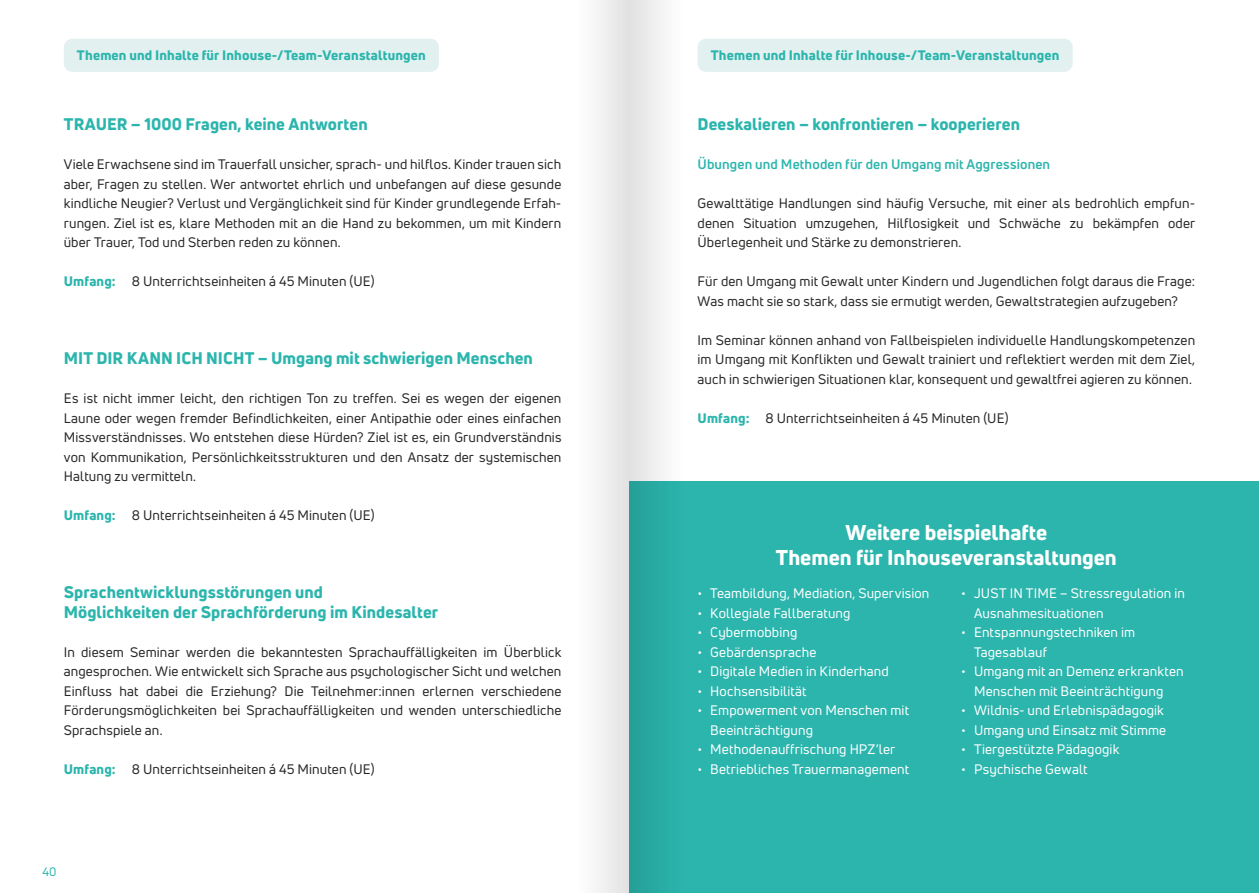
<style>
.page{position:relative;width:1259px;height:893px;background:#fff}
.page>*{position:absolute;margin:0;border:0;box-sizing:border-box;transform-origin:0 0}
.t1{font:800 21px/25.5px "Uni Neue";color:#fff;text-align:center}
.t2{font:800 16.5px/19.5px "Uni Neue";letter-spacing:.005em;color:#2bb5ad}
.t3{font:13.5px/19.5px "Uni Neue";letter-spacing:.01em;color:#272726;text-align:justify}
.t4{font:13.5px/19.5px "Uni Neue";letter-spacing:.01em;color:#fff}
.t5{font:800 13.5px "Uni Neue";letter-spacing:.01em;color:#2bb5ad}
.t6{font:700 13.5px "Uni Neue";letter-spacing:.01em;color:#2bb5ad}
.t7{font:12px "Uni Neue";color:#2bb5ad}
.s1{font-weight:800;color:#2bb5ad}
</style>
<div class="page">
<div style="left:697px;top:39px;width:375px;height:33px;background:#e2f1f0;border-radius:9px"></div>
<div style="left:64px;top:39px;width:375px;height:33px;background:#e2f1f0;border-radius:9px"></div>
<div style="left:629px;top:481px;width:630px;height:412px;background:#2bb5ad"></div>
<svg style="left:629px;top:0;width:34px;height:893px"></svg>
<svg style="left:597px;top:0;width:32px;height:893px;fill:#ebebeb"></svg>
<p class="t5" style="left:77px;top:46px;width:350px">Themen und Inhalte für Inhouse-/Team-Veranstaltungen</p>
<p class="t5" style="left:710px;top:46px;width:350px">Themen und Inhalte für Inhouse-/Team-Veranstaltungen</p>
<p class="t2" style="left:64px;top:114px;width:305px">TRAUER – 1000 Fragen, keine Antworten</p>
<p class="t3" style="left:64px;top:154px;width:499px">Viele Erwachsene sind im Trauerfall unsicher, sprach- und hilflos. Kinder trauen sich aber, Fragen zu stellen. Wer antwortet ehrlich und unbefangen auf diese gesunde kindliche Neugier? Verlust und Vergänglichkeit sind für Kinder grundlegende Erfah&shy;rungen. Ziel ist es, klare Methoden mit an die Hand zu bekommen, um mit Kindern über Trauer, Tod und Sterben reden zu können.</p>
<p class="t3" style="left:64px;top:271px;width:312px"><span class="s1">Umfang:</span> 8 Unterrichtseinheiten á 45 Minuten (UE)</p>
<p class="t2" style="left:64px;top:348px;width:471px">MIT DIR KANN ICH NICHT – Umgang mit schwierigen Menschen</p>
<p class="t3" style="left:64px;top:388px;width:499px">Es ist nicht immer leicht, den richtigen Ton zu treffen. Sei es wegen der eigenen Laune oder wegen fremder Befindlichkeiten, einer Antipathie oder eines einfachen Missverständnisses. Wo entstehen diese Hürden? Ziel ist es, ein Grundverständnis von Kommunikation, Persönlichkeitsstrukturen und den Ansatz der systemischen Haltung zu vermitteln.</p>
<p class="t3" style="left:64px;top:505px;width:312px"><span class="s1">Umfang:</span> 8 Unterrichtseinheiten á 45 Minuten (UE)</p>
<p class="t2" style="left:64px;top:582px;width:376px">Sprachentwicklungsstörungen und<br>Möglichkeiten der Sprachförderung im Kindesalter</p>
<p class="t3" style="left:64px;top:642px;width:499px">In diesem Seminar werden die bekanntesten Sprachauffälligkeiten im Überblick angesprochen. Wie entwickelt sich Sprache aus psychologischer Sicht und welchen Einfluss hat dabei die Erziehung? Die Teilnehmer:innen erlernen verschiedene Förderungsmöglichkeiten bei Sprachauffälligkeiten und wenden unterschiedliche Sprachspiele an.</p>
<p class="t3" style="left:64px;top:759px;width:312px"><span class="s1">Umfang:</span> 8 Unterrichtseinheiten á 45 Minuten (UE)</p>
<p class="t2" style="left:697px;top:114px;width:324px">Deeskalieren – konfrontieren – kooperieren</p>
<p class="t6" style="left:697px;top:156px;width:354px">Übungen und Methoden für den Umgang mit Aggressionen</p>
<p class="t3" style="left:697px;top:193px;width:499px">Gewalttätige Handlungen sind häufig Versuche, mit einer als bedrohlich empfun&shy;denen Situation umzugehen, Hilflosigkeit und Schwäche zu bekämpfen oder Überlegenheit und Stärke zu demonstrieren.</p>
<p class="t3" style="left:697px;top:271px;width:499px">Für den Umgang mit Gewalt unter Kindern und Jugendlichen folgt daraus die Frage:<br>Was macht sie so stark, dass sie ermutigt werden, Gewaltstrategien aufzugeben?</p>
<p class="t3" style="left:697px;top:330px;width:499px">Im Seminar können anhand von Fallbeispielen individuelle Handlungskompetenzen im Umgang mit Konflikten und Gewalt trainiert und reflektiert werden mit dem Ziel, auch in schwierigen Situationen klar, konsequent und gewaltfrei agieren zu können.</p>
<p class="t3" style="left:697px;top:408px;width:312px"><span class="s1">Umfang:</span> 8 Unterrichtseinheiten á 45 Minuten (UE)</p>
<h1 class="t1" style="left:776px;top:519px;width:342px">Weitere beispielhafte<br>Themen für Inhouseveranstaltungen</h1>
<p class="t4" style="left:697px;top:583px;width:233px">• Teambildung, Mediation, Supervision</p>
<p class="t4" style="left:697px;top:603px;width:154px">• Kollegiale Fallberatung</p>
<p class="t4" style="left:697px;top:622px;width:101px">• Cybermobbing</p>
<p class="t4" style="left:697px;top:642px;width:120px">• Gebärdensprache</p>
<p class="t4" style="left:697px;top:661px;width:193px">• Digitale Medien in Kinderhand</p>
<p class="t4" style="left:697px;top:681px;width:110px">• Hochsensibilität</p>
<p class="t4" style="left:710px;top:700px;width:200px;text-indent:-13px">• Empowerment von Menschen mit<br>Beeinträchtigung</p>
<p class="t4" style="left:697px;top:739px;width:199px">• Methodenauffrischung HPZ’ler</p>
<p class="t4" style="left:697px;top:759px;width:213px">• Betriebliches Trauermanagement</p>
<p class="t4" style="left:974px;top:583px;width:212px;text-indent:-13px">• JUST IN TIME – Stressregulation in<br>Ausnahmesituationen</p>
<p class="t4" style="left:974px;top:622px;width:163px;text-indent:-13px">• Entspannungstechniken im<br>Tagesablauf</p>
<p class="t4" style="left:961px;top:661px;width:224px;text-align:center">• Umgang mit an Demenz erkrankten<br>Menschen mit Beeinträchtigung</p>
<p class="t4" style="left:961px;top:700px;width:204px">• Wildnis- und Erlebnispädagogik</p>
<p class="t4" style="left:961px;top:720px;width:206px">• Umgang und Einsatz mit Stimme</p>
<p class="t4" style="left:961px;top:739px;width:160px">• Tiergestützte Pädagogik</p>
<p class="t4" style="left:961px;top:759px;width:128px">• Psychische Gewalt</p>
<p class="t7" style="left:43px;top:864px;width:16px">40</p>
</div>
